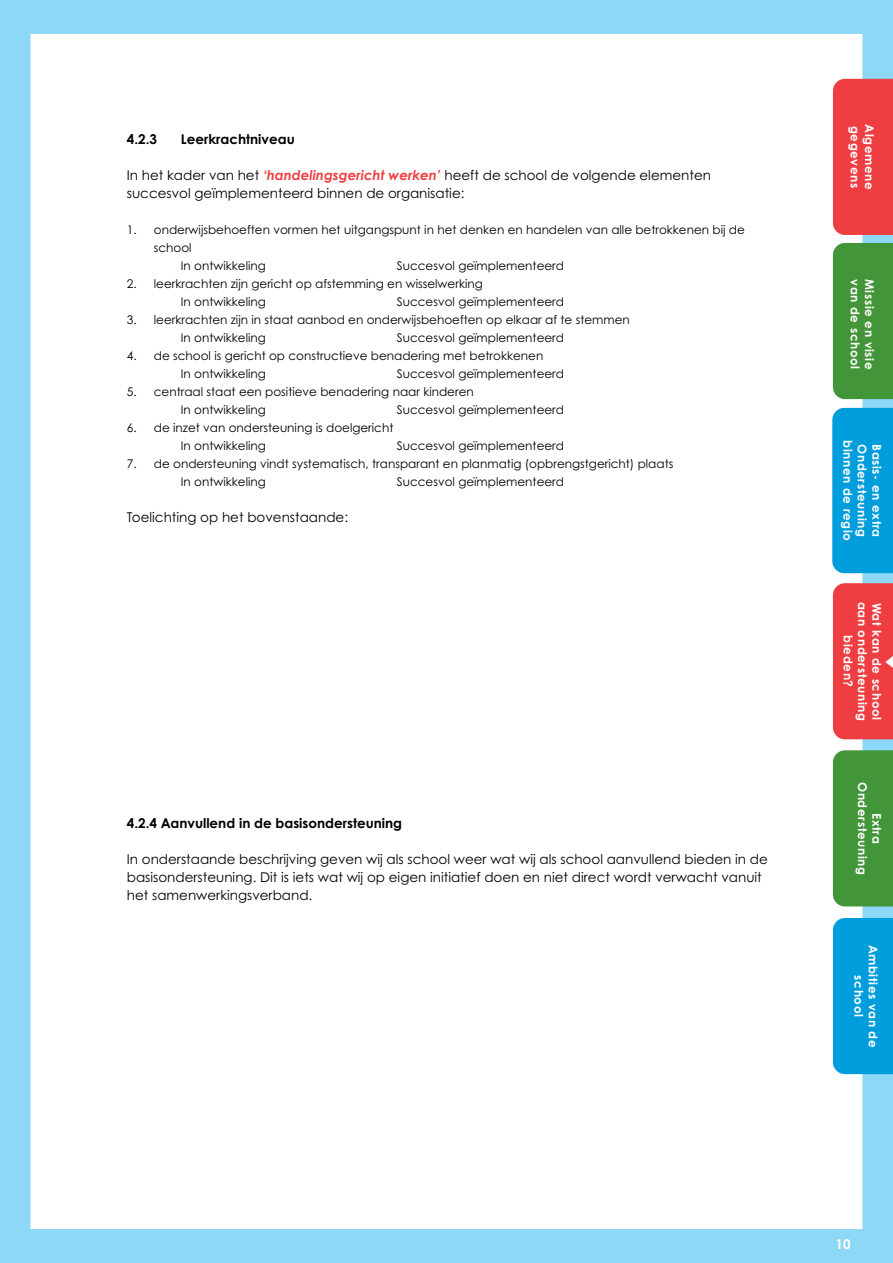
<style>
.page{position:relative;width:893px;height:1263px;background:#8dd7f7}
.page>*{position:absolute;margin:0;border:0;box-sizing:border-box;transform-origin:0 0}
.t1{font:13.5px/18px "Century Gothic Pro";color:#000}
.t2{font:700 13.5px "Century Gothic Pro";color:#000}
.t3{font:700 13.5px "Century Gothic Pro";color:#fff}
.t4{font:12px/18px "Century Gothic Pro";color:#000}
.t5{font:700 12px/14.4px "Century Gothic Pro";letter-spacing:.05em;color:#fff;text-align:center}
.s1{font-weight:700;font-style:italic;color:#ef3e42}
</style>
<div class="page">
<div style="left:31px;top:34px;width:831px;height:1195px;background:#fff"></div>
<div style="left:833px;top:79px;width:60px;height:156px;background:#ef3e42"></div>
<div style="left:833px;top:243px;width:60px;height:156px;background:#439539"></div>
<div style="left:832px;top:408px;width:61px;height:165px;background:#009ddc"></div>
<div style="left:833px;top:750px;width:60px;height:156px;background:#439539"></div>
<div style="left:833px;top:918px;width:60px;height:156px;background:#009ddc"></div>
<div style="left:833px;top:583px;width:60px;height:156px;background:#ef3e42"></div>
<p class="t2" style="left:127px;top:131px;width:32px">4.2.3</p>
<p class="t2" style="left:181px;top:131px;width:115px">Leerkrachtniveau</p>
<p class="t1" style="left:127px;top:166px;width:586px">In het kader van het <span class="s1">‘handelingsgericht werken’</span> heeft de school de volgende elementen succesvol geïmplementeerd binnen de organisatie:</p>
<p class="t4" style="left:127px;top:221px;width:620px">1. onderwijsbehoeften vormen het uitgangspunt in het denken en handelen van alle betrokkenen bij de</p>
<p class="t4" style="left:154px;top:239px;width:39px">school</p>
<p class="t4" style="left:181px;top:257px;width:87px">In ontwikkeling</p>
<p class="t4" style="left:397px;top:257px;width:169px">Succesvol geïmplementeerd</p>
<p class="t4" style="left:181px;top:275px;width:304px;text-indent:-54px">2. leerkrachten zijn gericht op afstemming en wisselwerking<br>In ontwikkeling</p>
<p class="t4" style="left:397px;top:293px;width:169px">Succesvol geïmplementeerd</p>
<p class="t4" style="left:181px;top:311px;width:450px;text-indent:-54px">3. leerkrachten zijn in staat aanbod en onderwijsbehoeften op elkaar af te stemmen<br>In ontwikkeling</p>
<p class="t4" style="left:397px;top:329px;width:169px">Succesvol geïmplementeerd</p>
<p class="t4" style="left:181px;top:347px;width:364px;text-indent:-54px">4. de school is gericht op constructieve benadering met betrokkenen<br>In ontwikkeling</p>
<p class="t4" style="left:397px;top:365px;width:169px">Succesvol geïmplementeerd</p>
<p class="t4" style="left:181px;top:383px;width:294px;text-indent:-54px">5. centraal staat een positieve benadering naar kinderen<br>In ontwikkeling</p>
<p class="t4" style="left:397px;top:401px;width:169px">Succesvol geïmplementeerd</p>
<p class="t4" style="left:181px;top:419px;width:214px;text-indent:-54px">6. de inzet van ondersteuning is doelgericht<br>In ontwikkeling</p>
<p class="t4" style="left:397px;top:437px;width:169px">Succesvol geïmplementeerd</p>
<p class="t4" style="left:181px;top:455px;width:494px;text-indent:-54px">7. de ondersteuning vindt systematisch, transparant en planmatig (opbrengstgericht) plaats<br>In ontwikkeling</p>
<p class="t4" style="left:397px;top:473px;width:169px">Succesvol geïmplementeerd</p>
<p class="t1" style="left:127px;top:508px;width:223px">Toelichting op het bovenstaande:</p>
<p class="t2" style="left:127px;top:815px;width:277px">4.2.4 Aanvullend in de basisondersteuning</p>
<p class="t1" style="left:127px;top:850px;width:642px">In onderstaande beschrijving geven wij als school weer wat wij als school aanvullend bieden in de basisondersteuning. Dit is iets wat wij op eigen initiatief doen en niet direct wordt verwacht vanuit het samenwerkingsverband.</p>
<p class="t5" style="left:863px;top:126px;width:64px;rotate:90deg">gegevens</p>
<p class="t5" style="left:877px;top:124px;width:67px;rotate:90deg">Algemene</p>
<p class="t5" style="left:863px;top:279px;width:91px;rotate:90deg">van de school</p>
<p class="t5" style="left:877px;top:279px;width:92px;rotate:90deg">Missie en visie</p>
<p class="t5" style="left:855px;top:440px;width:102px;rotate:90deg">binnen de regio</p>
<p class="t5" style="left:870px;top:444px;width:94px;rotate:90deg">Ondersteuning</p>
<p class="t5" style="left:884px;top:444px;width:95px;rotate:90deg">Basis- en extra</p>
<p class="t5" style="left:870px;top:602px;width:121px;rotate:90deg">aan ondersteuning</p>
<p class="t5" style="left:884px;top:602px;width:119px;rotate:90deg">Wat kan de school</p>
<p class="t5" style="left:856px;top:635px;width:53px;rotate:90deg">bieden?</p>
<p class="t5" style="left:884px;top:782px;width:94px;rotate:90deg">Extra<br>Ondersteuning</p>
<p class="t5" style="left:881px;top:944px;width:104px;rotate:90deg">Ambities van de school</p>
<p class="t3" style="left:835px;top:1236px;width:17px">10</p>
</div>
